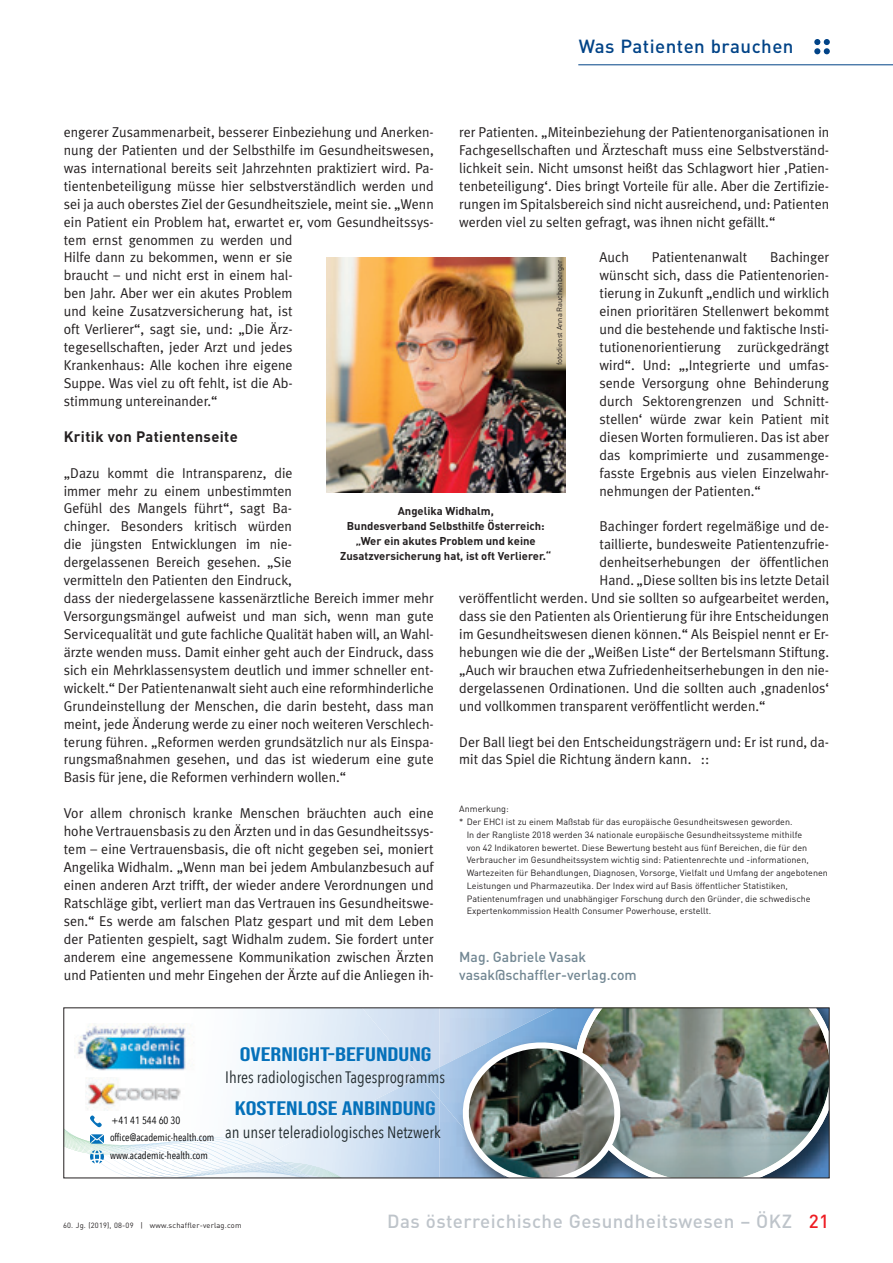
<style>
.page{position:relative;width:893px;height:1263px;background:#fff}
.page>*{position:absolute;margin:0;border:0;box-sizing:border-box;transform-origin:0 0}
.t1{font:19.5px "Bebas Neue";color:#0571ba;scale:1.38 1}
.t2{font:500 18.75px "DIN";letter-spacing:.025em;color:#bec4ca}
.t3{font:500 18.75px "DIN";letter-spacing:.025em;color:#014387}
.t4{font:16.5px "Avenir Next Condensed";color:#222b2e}
.t5{font:700 15px "DIN";letter-spacing:.025em;color:#231f20}
.t6{font:14.25px/18px "Meta Plus Normal";color:#231f20}
.t7{font:500 14.25px/18px "DIN";color:#728793}
.t8{font:700 11.25px/15px "DIN";color:#231f20;text-align:center}
.t9{font:10.5px/17.7px "Avenir Next Condensed";color:#000002}
.t10{font:9px "DIN";color:#231f20}
.t11{font:7.5px "DIN";letter-spacing:.025em;color:#231f20}
.t12{font:7.5px "DIN";color:#231f20}
.s1{color:#ee1d23}
</style>
<div class="page">
<svg style="left:814px;top:39px;width:16px;height:15px"></svg>
<hr style="left:578px;top:64px;width:315px;height:1px;background:#014387">
<img style="left:65px;top:1129px;width:173px;height:8px">
<img style="left:65px;top:1130px;width:167px;height:46px">
<img style="left:65px;top:1131px;width:137px;height:1px">
<img style="left:65px;top:1132px;width:158px;height:43px">
<img style="left:65px;top:1133px;width:165px;height:41px">
<img style="left:65px;top:1134px;width:166px;height:39px">
<img style="left:65px;top:1135px;width:167px;height:37px">
<img style="left:65px;top:1136px;width:168px;height:35px">
<img style="left:65px;top:1169px;width:166px;height:1px">
<img style="left:65px;top:1167px;width:169px;height:2px">
<img style="left:65px;top:1165px;width:175px;height:2px">
<img style="left:65px;top:1163px;width:178px;height:2px">
<img style="left:65px;top:1161px;width:181px;height:2px">
<img style="left:65px;top:1158px;width:181px;height:3px">
<img style="left:65px;top:1156px;width:181px;height:2px">
<img style="left:65px;top:1154px;width:181px;height:2px">
<img style="left:65px;top:1137px;width:204px;height:17px">
<div style="left:362px;top:1009px;width:78px;height:68px;background:#d2e0f2"></div>
<img style="left:246px;top:1153px;width:22px;height:9px">
<img style="left:269px;top:1077px;width:171px;height:99px">
<img style="left:246px;top:1162px;width:96px;height:14px">
<img style="left:243px;top:1163px;width:98px;height:13px">
<img style="left:240px;top:1165px;width:100px;height:11px">
<img style="left:237px;top:1166px;width:102px;height:10px">
<img style="left:234px;top:1167px;width:104px;height:9px">
<img style="left:232px;top:1168px;width:104px;height:8px">
<img style="left:231px;top:1169px;width:103px;height:7px">
<img style="left:230px;top:1170px;width:101px;height:6px">
<img style="left:230px;top:1171px;width:97px;height:5px">
<img style="left:231px;top:1172px;width:91px;height:4px">
<img style="left:233px;top:1171px;width:84px;height:5px">
<img style="left:235px;top:1170px;width:77px;height:6px">
<img style="left:238px;top:1169px;width:4px;height:7px">
<img style="left:242px;top:1167px;width:3px;height:9px">
<img style="left:245px;top:1165px;width:5px;height:11px">
<img style="left:250px;top:1163px;width:4px;height:13px">
<img style="left:254px;top:1161px;width:5px;height:15px">
<img style="left:259px;top:1158px;width:4px;height:18px">
<img style="left:263px;top:1156px;width:5px;height:20px">
<img style="left:268px;top:1153px;width:43px;height:23px">
<img style="left:420px;top:1067px;width:20px;height:33px">
<img style="left:440px;top:1009px;width:12px;height:167px">
<img style="left:452px;top:1009px;width:378px;height:170px">
<img style="left:75px;top:1023px;width:120px;height:48px">
<svg style="left:90px;top:1115px;width:12px;height:12px"></svg>
<img style="left:85px;top:1077px;width:96px;height:33px">
<svg style="left:90px;top:1134px;width:14px;height:10px"></svg>
<svg style="left:90px;top:1150px;width:14px;height:13px"></svg>
<img style="left:327px;top:257px;width:239px;height:236px">
<h2 class="t3" style="left:579px;top:35px;width:216px">Was Patienten brauchen</h2>
<p class="t6" style="left:64px;top:123px;width:371px">engerer Zusammenarbeit, besserer Einbeziehung und Anerken&shy;nung der Patienten und der Selbsthilfe im Gesundheitswesen, was international bereits seit Jahrzehnten praktiziert wird. Pa&shy;tientenbeteiligung müsse hier selbstverständlich werden und sei ja auch oberstes Ziel der Gesundheitsziele, meint sie. „Wenn ein Patient ein Problem hat, erwartet er, vom Gesundheitssys&shy;tem ernst genommen zu werden und<br>Hilfe dann zu bekommen, wenn er sie<br>braucht – und nicht erst in einem hal-<br>ben Jahr. Aber wer ein akutes Problem<br>und keine Zusatzversicherung hat, ist<br>oft Verlierer“, sagt sie, und: „Die Ärz-<br>tegesellschaften, jeder Arzt und jedes<br>Krankenhaus: Alle kochen ihre eigene<br>Suppe. Was viel zu oft fehlt, ist die Ab-<br>stimmung untereinander.“</p>
<p class="t5" style="left:64px;top:426px;width:175px">Kritik von Patientenseite</p>
<p class="t6" style="left:64px;top:463px;width:371px">„Dazu kommt die Intransparenz, die<br>immer mehr zu einem unbestimmten<br>Gefühl des Mangels führt“, sagt Ba-<br>chinger. Besonders kritisch würden<br>die jüngsten Entwicklungen im nie-<br>dergelassenen Bereich gesehen. „Sie<br>vermitteln den Patienten den Eindruck,<br>dass der niedergelassene kassenärztliche Bereich immer mehr Versorgungsmängel aufweist und man sich, wenn man gute Servicequalität und gute fachliche Qualität haben will, an Wahl&shy;ärzte wenden muss. Damit einher geht auch der Eindruck, dass sich ein Mehrklassensystem deutlich und immer schneller ent&shy;wickelt.“ Der Patientenanwalt sieht auch eine reformhinderliche Grundeinstellung der Menschen, die darin besteht, dass man meint, jede Änderung werde zu einer noch weiteren Verschlech&shy;terung führen. „Reformen werden grundsätzlich nur als Einspa&shy;rungsmaßnahmen gesehen, und das ist wiederum eine gute Basis für jene, die Reformen verhindern wollen.“</p>
<p class="t6" style="left:64px;top:804px;width:371px;text-align:justify">Vor allem chronisch kranke Menschen bräuchten auch eine hohe Vertrauensbasis zu den Ärzten und in das Gesundheitssys&shy;tem – eine Vertrauensbasis, die oft nicht gegeben sei, moniert Angelika Widhalm. „Wenn man bei jedem Ambulanzbesuch auf einen anderen Arzt trifft, der wieder andere Verordnungen und Ratschläge gibt, verliert man das Vertrauen ins Gesundheitswe&shy;sen.“ Es werde am falschen Platz gespart und mit dem Leben der Patienten gespielt, sagt Widhalm zudem. Sie fordert unter anderem eine angemessene Kommunikation zwischen Ärzten und Patienten und mehr Eingehen der Ärzte auf die Anliegen ih-</p>
<p class="t6" style="left:459px;top:123px;width:371px;text-align:justify">rer Patienten. „Miteinbeziehung der Patientenorganisationen in Fachgesellschaften und Ärzteschaft muss eine Selbstverständ&shy;lichkeit sein. Nicht umsonst heißt das Schlagwort hier ‚Patien&shy;tenbeteiligung‘. Dies bringt Vorteile für alle. Aber die Zertifizie&shy;rungen im Spitalsbereich sind nicht ausreichend, und: Patienten werden viel zu selten gefragt, was ihnen nicht gefällt.“</p>
<p class="t6" style="left:600px;top:248px;width:31px">Auch</p>
<p class="t6" style="left:652px;top:248px;width:97px">Patientenanwalt</p>
<p class="t6" style="left:600px;top:248px;width:231px;text-align:justify;text-indent:171px">Bachinger wünscht sich, dass die Patientenorien&shy;tierung in Zukunft „endlich und wirklich einen prioritären Stellenwert bekommt und die bestehende und faktische Insti&shy;tutionenorientierung zurückgedrängt wird“. Und: „‚Integrierte und umfas&shy;sende Versorgung ohne Behinderung durch Sektorengrenzen und Schnitt&shy;stellen‘ würde zwar kein Patient mit diesen Worten formulieren. Das ist aber das komprimierte und zusammenge&shy;fasste Ergebnis aus vielen Einzelwahr&shy;nehmungen der Patienten.“</p>
<p class="t6" style="left:600px;top:517px;width:231px">Bachinger fordert regelmäßige und de-</p>
<p class="t6" style="left:600px;top:535px;width:231px">taillierte, bundesweite Patientenzufrie-</p>
<p class="t6" style="left:600px;top:553px;width:231px">denheitserhebungen der öffentlichen</p>
<p class="t6" style="left:600px;top:571px;width:231px">Hand. „Diese sollten bis ins letzte Detail</p>
<p class="t6" style="left:459px;top:589px;width:371px">veröffentlicht werden. Und sie sollten so aufgearbeitet werden,</p>
<p class="t6" style="left:459px;top:607px;width:371px">dass sie den Patienten als Orientierung für ihre Entscheidungen</p>
<p class="t6" style="left:459px;top:625px;width:371px">im Gesundheitswesen dienen können.“ Als Beispiel nennt er Er-</p>
<p class="t6" style="left:459px;top:643px;width:371px">hebungen wie die der „Weißen Liste“ der Bertelsmann Stiftung.</p>
<p class="t6" style="left:459px;top:661px;width:371px">„Auch wir brauchen etwa Zufriedenheitserhebungen in den nie-</p>
<p class="t6" style="left:459px;top:679px;width:371px">dergelassenen Ordinationen. Und die sollten auch ‚gnadenlos‘</p>
<p class="t6" style="left:459px;top:696px;width:308px">und vollkommen transparent veröffentlicht werden.“</p>
<p class="t6" style="left:459px;top:732px;width:371px">Der Ball liegt bei den Entscheidungsträgern und: Er ist rund, da&shy;mit das Spiel die Richtung ändern kann. ::</p>
<p class="t10" style="left:459px;top:803px;width:51px">Anmerkung:</p>
<p class="t10" style="left:459px;top:816px;width:335px">* Der EHCI ist zu einem Maßstab für das europäische Gesundheitswesen geworden.</p>
<p class="t10" style="left:467px;top:829px;width:337px">In der Rangliste 2018 werden 34 nationale europäische Gesundheitssysteme mithilfe</p>
<p class="t10" style="left:467px;top:842px;width:342px">von 42 Indikatoren bewertet. Diese Bewertung besteht aus fünf Bereichen, die für den</p>
<p class="t10" style="left:467px;top:855px;width:344px">Verbraucher im Gesundheitssystem wichtig sind: Patientenrechte und -informationen,</p>
<p class="t10" style="left:467px;top:867px;width:363px">Wartezeiten für Behandlungen, Diagnosen, Vorsorge, Vielfalt und Umfang der angebotenen</p>
<p class="t10" style="left:467px;top:880px;width:323px">Leistungen und Pharmazeutika. Der Index wird auf Basis öffentlicher Statistiken,</p>
<p class="t10" style="left:467px;top:893px;width:345px">Patientenumfragen und unabhängiger Forschung durch den Gründer, die schwedische</p>
<p class="t10" style="left:467px;top:906px;width:246px">Expertenkommission Health Consumer Powerhouse, erstellt.</p>
<p class="t7" style="left:459px;top:947px;width:179px">Mag. Gabriele Vasak vasak@schaffler-verlag.com</p>
<p class="t12" style="left:555px;top:365px;width:106px;rotate:-90deg">fotodienst Anna Rauchenberger</p>
<p class="t8" style="left:340px;top:502px;width:213px">Angelika Widhalm,<br>Bundesverband Selbsthilfe Österreich: „Wer ein akutes Problem und keine Zusatzversicherung hat, ist oft Verlierer.“</p>
<h1 class="t1" style="left:240px;top:1043px;width:140px">OVERNIGHT-BEFUNDUNG</h1>
<p class="t9" style="left:112px;top:1111px;width:70px">+41 41 544 60 30</p>
<p class="t9" style="left:110px;top:1128px;width:106px">office@academic-health.com www.academic-health.com</p>
<p class="t4" style="left:225px;top:1063px;width:221px">Ihres radiologischen Tagesprogramms</p>
<h1 class="t1" style="left:235px;top:1097px;width:147px">KOSTENLOSE ANBINDUNG</h1>
<p class="t4" style="left:225px;top:1118px;width:217px">an unser teleradiologisches Netzwerk</p>
<p class="t11" style="left:63px;top:1220px;width:180px">60. Jg. (2019), 08-09 | www.schaffler-verlag.com</p>
<h2 class="t2" style="left:387px;top:1209px;width:443px">Das österreichische Gesundheitswesen – ÖKZ <span class="s1">21</span></h2>
</div>
